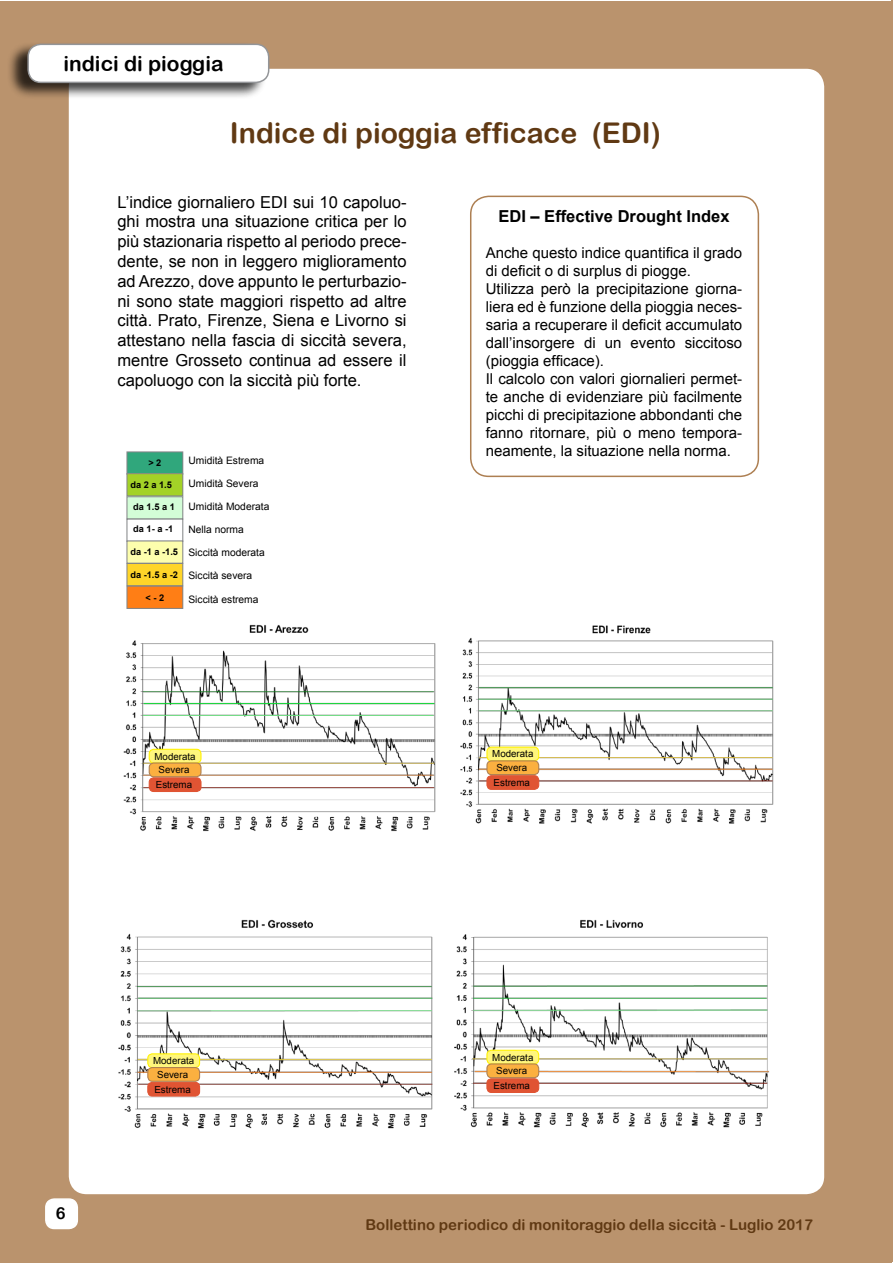
<style>
.page{position:relative;width:893px;height:1263px;background:#fff}
.page>*{position:absolute;margin:0;border:0;box-sizing:border-box;transform-origin:0 0}
.t1{font:28.5px "Arial Rounded MT Bold";color:#603913}
.t2{font:21px "Arial Rounded MT Bold";color:#000}
.t3{font:16.5px/19.8px "Arial";color:#000;text-align:justify}
.t4{font:700 16.5px "Arial";color:#000}
.t5{font:16.5px "Arial Rounded MT Bold";color:#000}
.t6{font:15px/18px "Arial";color:#000}
.t7{font:15px "Arial Rounded MT Bold";color:#603913}
.t8{font:10.2px "Arial";color:#000}
.t9{font:9.75px/14.2px "Arial";color:#000}
.t10{font:700 9.3px "Arial";color:#000}
</style>
<div class="page">
<div style="left:0;top:1px;width:892px;height:1261px;background:#ba936d"></div>
<hr style="left:891px;top:1px;width:2px;height:1261px;background:#ba936d">
<div style="left:69px;top:69px;width:755px;height:1125px;background:#fff;border-radius:18px"></div>
<div style="left:46px;top:1199px;width:31px;height:29px;background:#fff;border-radius:9px"></div>
<div style="left:45px;top:1198px;width:33px;height:31px;border:2px solid #fff;border-radius:9px"></div>
<div style="left:7px;top:42px;width:260px;height:58px;background:#000;opacity:.75"></div>
<div style="left:28px;top:44px;width:241px;height:38px;background:#fff;border-radius:13px"></div>
<div style="left:27px;top:44px;width:242px;height:39px;border:2px solid #939598;border-radius:13px"></div>
<div style="left:470px;top:196px;width:289px;height:281px;border:2px solid #ad7f52;border-radius:18px"></div>
<img style="left:123px;top:624px;width:313px;height:208px">
<div style="left:149px;top:778px;width:52px;height:13px;background:#e05433;border-radius:4px"></div>
<div style="left:149px;top:777px;width:53px;height:15px;border:1px solid #e05433;border-radius:4px"></div>
<div style="left:149px;top:749px;width:52px;height:14px;background:#fff67c;border-radius:4px"></div>
<div style="left:149px;top:749px;width:53px;height:14px;border:1px solid #fff200;border-radius:4px"></div>
<div style="left:149px;top:763px;width:52px;height:14px;background:#fbb040;border-radius:4px"></div>
<div style="left:149px;top:762px;width:53px;height:15px;border:1px solid #ad7f52;border-radius:4px"></div>
<img style="left:460px;top:625px;width:314px;height:199px">
<div style="left:487px;top:776px;width:52px;height:13px;background:#e05433;border-radius:4px"></div>
<div style="left:486px;top:775px;width:53px;height:15px;border:1px solid #e05433;border-radius:4px"></div>
<div style="left:487px;top:747px;width:52px;height:14px;background:#fff67c;border-radius:4px"></div>
<div style="left:486px;top:747px;width:53px;height:14px;border:1px solid #fff200;border-radius:4px"></div>
<div style="left:487px;top:761px;width:52px;height:13px;background:#fbb040;border-radius:4px"></div>
<div style="left:486px;top:760px;width:53px;height:15px;border:1px solid #ad7f52;border-radius:4px"></div>
<img style="left:454px;top:919px;width:315px;height:209px">
<img style="left:118px;top:919px;width:315px;height:210px">
<div style="left:148px;top:1082px;width:52px;height:14px;background:#e05433;border-radius:4px"></div>
<div style="left:147px;top:1082px;width:53px;height:14px;border:1px solid #e05433;border-radius:4px"></div>
<div style="left:148px;top:1054px;width:52px;height:13px;background:#fff67c;border-radius:4px"></div>
<div style="left:147px;top:1053px;width:53px;height:15px;border:1px solid #fff200;border-radius:4px"></div>
<div style="left:148px;top:1067px;width:52px;height:14px;background:#fbb040;border-radius:4px"></div>
<div style="left:147px;top:1067px;width:53px;height:15px;border:1px solid #ad7f52;border-radius:4px"></div>
<div style="left:487px;top:1079px;width:52px;height:13px;background:#e05433;border-radius:4px"></div>
<div style="left:486px;top:1078px;width:53px;height:15px;border:1px solid #e05433;border-radius:4px"></div>
<div style="left:487px;top:1050px;width:52px;height:14px;background:#fff67c;border-radius:4px"></div>
<div style="left:486px;top:1050px;width:53px;height:14px;border:1px solid #fff200;border-radius:4px"></div>
<div style="left:487px;top:1064px;width:52px;height:14px;background:#fbb040;border-radius:4px"></div>
<div style="left:486px;top:1063px;width:53px;height:15px;border:1px solid #ad7f52;border-radius:4px"></div>
<div style="left:127px;top:452px;width:56px;height:22px;background:#30a77c"></div>
<div style="left:126px;top:451px;width:57px;height:24px;border:1px solid #848688"></div>
<div style="left:127px;top:474px;width:56px;height:22px;background:#a3d227"></div>
<div style="left:126px;top:473px;width:57px;height:23px;border:1px solid #848688"></div>
<div style="left:127px;top:497px;width:56px;height:22px;background:#d3fdd7"></div>
<div style="left:126px;top:496px;width:57px;height:23px;border:1px solid #848688"></div>
<div style="left:126px;top:519px;width:57px;height:23px;border:1px solid #848688"></div>
<div style="left:127px;top:541px;width:56px;height:22px;background:#fdfead"></div>
<div style="left:126px;top:540px;width:57px;height:24px;border:1px solid #848688"></div>
<div style="left:127px;top:563px;width:56px;height:23px;background:#ffd529"></div>
<div style="left:126px;top:563px;width:57px;height:23px;border:1px solid #848688"></div>
<div style="left:127px;top:586px;width:56px;height:22px;background:#ff7e15"></div>
<div style="left:126px;top:586px;width:57px;height:23px;border:1px solid #848688"></div>
<h2 class="t2" style="left:63px;top:51px;width:162px">indici di pioggia</h2>
<h1 class="t1" style="left:230px;top:116px;width:432px">Indice di pioggia efficace (EDI)</h1>
<p class="t3" style="left:117px;top:192px;width:291px">L’indice giornaliero EDI sui 10 capoluo&shy;ghi mostra una situazione critica per lo più stazionaria rispetto al periodo prece&shy;dente, se non in leggero miglioramento ad Arezzo, dove appunto le perturbazio&shy;ni sono state maggiori rispetto ad altre città. Prato, Firenze, Siena e Livorno si attestano nella fascia di siccità severa, mentre Grosseto continua ad essere il capoluogo con la siccità più forte.</p>
<p class="t10" style="left:148px;top:457px;width:15px">&gt; 2</p>
<p class="t10" style="left:130px;top:479px;width:43px">da 2 a 1.5</p>
<p class="t10" style="left:133px;top:500px;width:43px">da 1.5 a 1</p>
<p class="t10" style="left:133px;top:523px;width:42px">da 1- a -1</p>
<p class="t10" style="left:130px;top:546px;width:49px">da -1 a -1.5</p>
<p class="t10" style="left:130px;top:568px;width:49px">da -1.5 a -2</p>
<p class="t10" style="left:146px;top:591px;width:20px">&lt; - 2</p>
<p class="t8" style="left:188px;top:454px;width:77px">Umidità Estrema</p>
<p class="t8" style="left:188px;top:477px;width:72px">Umidità Severa</p>
<p class="t8" style="left:188px;top:500px;width:82px">Umidità Moderata</p>
<p class="t8" style="left:188px;top:523px;width:57px">Nella norma</p>
<p class="t8" style="left:188px;top:546px;width:78px">Siccità moderata</p>
<p class="t8" style="left:188px;top:569px;width:65px">Siccità severa</p>
<p class="t8" style="left:188px;top:592px;width:72px">Siccità estrema</p>
<p class="t4" style="left:498px;top:205px;width:233px">EDI – Effective Drought Index</p>
<p class="t6" style="left:486px;top:244px;width:258px">Anche questo indice quantifica il grado di deficit o di surplus di piogge.<br>Utilizza però la precipitazione giorna&shy;liera ed è funzione della pioggia neces&shy;saria a recuperare il deficit accumulato dall’insorgere di un evento siccitoso (pioggia efficace).<br>Il calcolo con valori giornalieri permet&shy;te anche di evidenziare più facilmente picchi di precipitazione abbondanti che fanno ritornare, più o meno tempora&shy;neamente, la situazione nella norma.</p>
<p class="t9" style="left:154px;top:749px;width:43px">Moderata<br>Severa<br>Estrema</p>
<p class="t9" style="left:492px;top:747px;width:43px">Moderata<br>Severa<br>Estrema</p>
<p class="t5" style="left:56px;top:1203px;width:11px">6</p>
<p class="t9" style="left:153px;top:1054px;width:43px">Moderata<br>Severa<br>Estrema</p>
<p class="t9" style="left:492px;top:1050px;width:43px">Moderata<br>Severa<br>Estrema</p>
<p class="t7" style="left:365px;top:1216px;width:449px">Bollettino periodico di monitoraggio della siccità - Luglio 2017</p>
</div>
